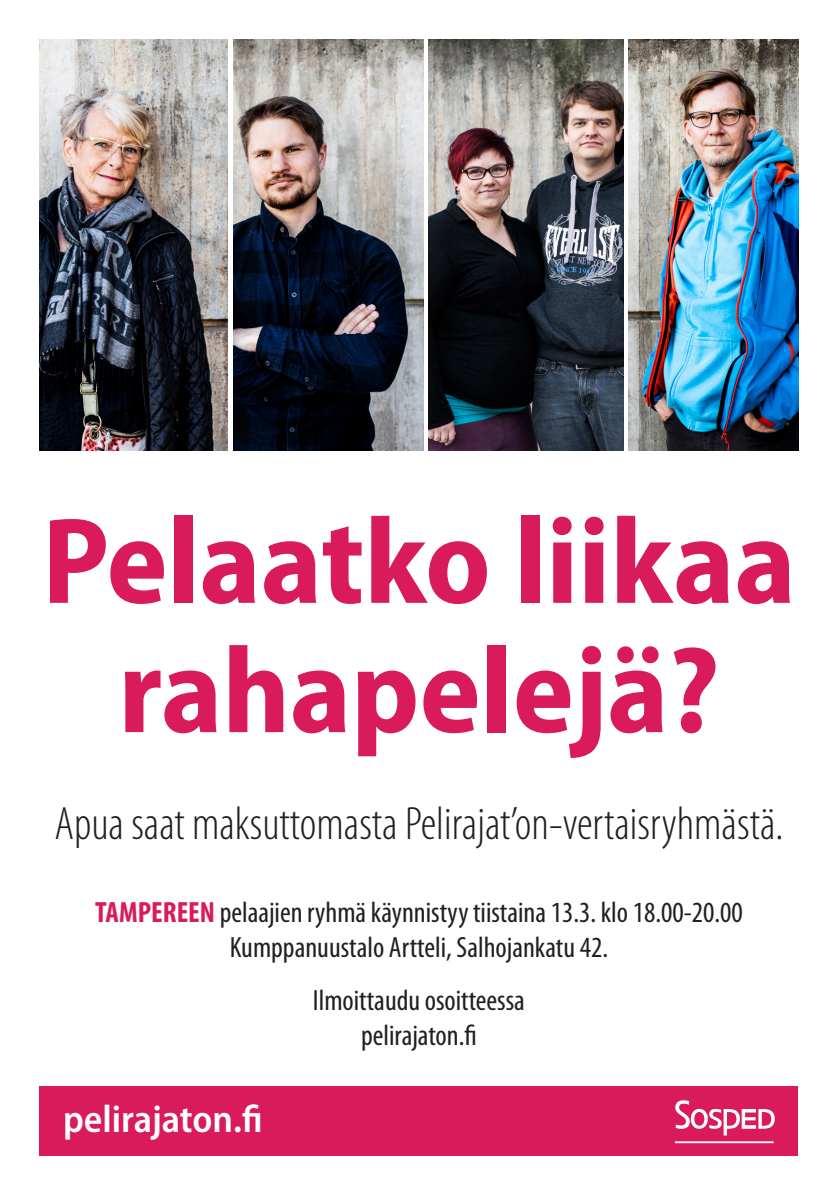
<style>
.page{position:relative;width:840px;height:1191px;background:#fff}
.page>*{position:absolute;margin:0;border:0;box-sizing:border-box;transform-origin:0 0}
.t1{font:700 semi-condensed 123.4px "Myriad Pro";color:#d91a5b}
.t2{font:300 condensed 47px "Myriad Pro";color:#231f20}
.t3{font:600 semi-condensed 38.8px "Myriad Pro";color:#fff}
.t4{font:condensed 29.4px/52.8px "Myriad Pro";color:#231f20;text-align:center}
.s1{font-weight:700;color:#d91a5b}
</style>
<div class="page">
<div style="left:40px;top:1085px;width:757px;height:70px;background:#d91a5b"></div>
<svg style="left:675px;top:1100px;width:99px;height:35px"></svg>
<hr style="left:674px;top:1141px;width:99px;height:2px;background:#fff">
<img style="left:233px;top:40px;width:190px;height:410px">
<img style="left:628px;top:40px;width:169px;height:410px">
<img style="left:40px;top:40px;width:187px;height:410px">
<img style="left:428px;top:40px;width:195px;height:410px">
<p class="t1" style="left:42px;top:492px;width:754px">Pelaatko liikaa</p>
<p class="t1" style="left:118px;top:622px;width:602px">rahapelejä?</p>
<p class="t2" style="left:54px;top:798px;width:730px">Apua saat maksuttomasta Pelirajat’on-vertaisryhmästä.</p>
<p class="t4" style="left:95px;top:886px;width:649px"><span class="s1">TAMPEREEN</span> pelaajien ryhmä käynnistyy tiistaina 13.3. klo 18.00-20.00</p>
<p class="t4" style="left:230px;top:921px;width:379px">Kumppanuustalo Artteli, Salhojankatu 42.<br>Ilmoittaudu osoitteessa</p>
<p class="t4" style="left:361px;top:1009px;width:117px">pelirajaton.fi</p>
<p class="t3" style="left:63px;top:1097px;width:201px">pelirajaton.fi</p>
</div>
